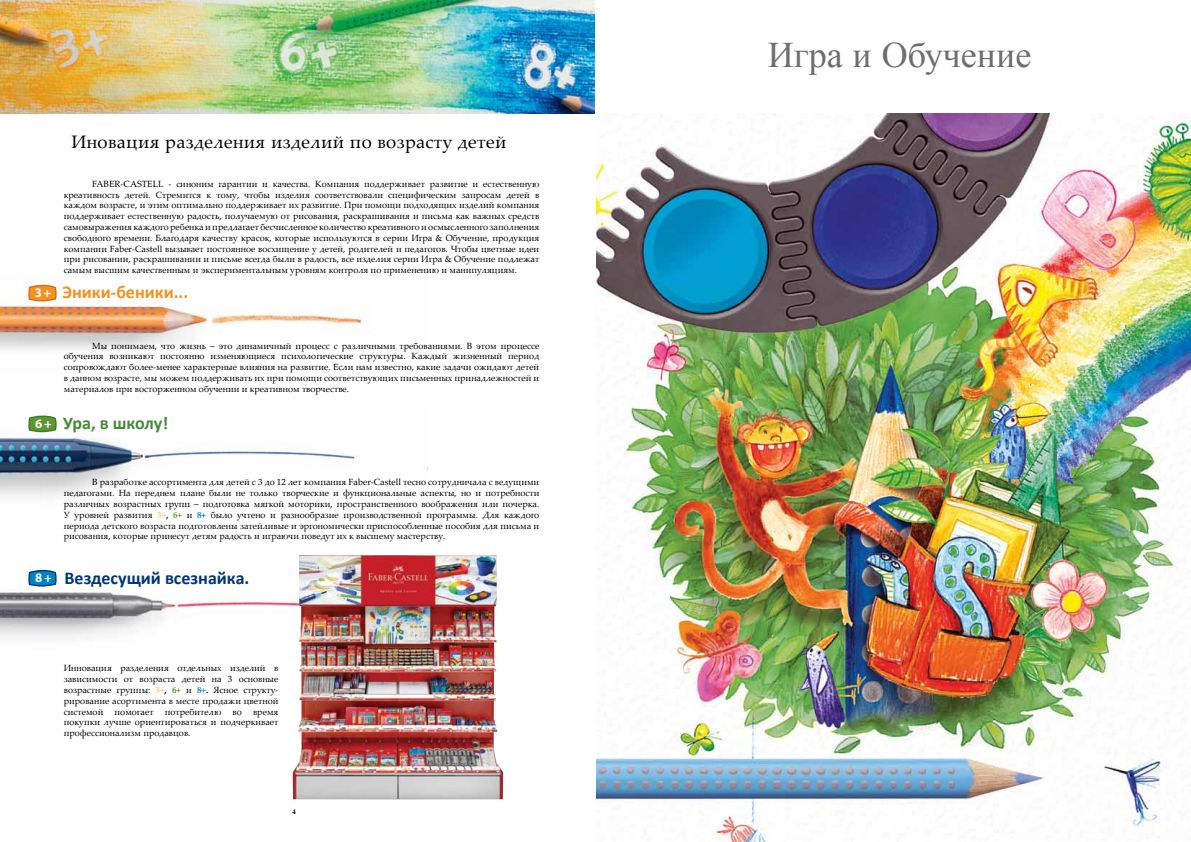
<style>
.page{position:relative;width:1191px;height:842px;background:#fff}
.page>*{position:absolute;margin:0;border:0;box-sizing:border-box;transform-origin:0 0}
.t1{font:36px "Times New Roman";color:#6d6e71}
.t2{font:18px "Palatino Linotype";letter-spacing:.02em;color:#000}
.t3{font:700 18px "Calibri";color:#00367b}
.t4{font:700 18px "Calibri";color:#f7901d}
.t5{font:700 18px "Calibri";letter-spacing:-.01em;color:#428b37}
.t6{font:9px/10.8px "Palatino Linotype";color:#000;text-align:justify}
.t7{font:700 7px "Palatino Linotype";color:#000}
.s1{font-family:"Myriad Pro";font-size:13px;color:#fff}
.s2{font-weight:700;color:#fec779}
.s3{font-weight:700}
.s4{font-weight:700;color:#5d9731}
.s5{font-weight:700;color:#0081c6}
</style>
<div class="page">
<img style="left:0;top:297px;width:370px;height:52px">
<img style="left:0;top:437px;width:359px;height:60px">
<img style="left:0;top:592px;width:293px;height:46px">
<img style="left:0;top:0;width:595px;height:113px">
<svg style="left:28px;top:284px;width:29px;height:18px"></svg>
<svg style="left:28px;top:415px;width:29px;height:18px"></svg>
<img style="left:293px;top:555px;width:210px;height:244px">
<svg style="left:28px;top:569px;width:29px;height:18px"></svg>
<img style="left:596px;top:113px;width:595px;height:729px">
<h2 class="t2" style="left:71px;top:129px;width:436px">Иновация разделения изделий по возрасту детей</h2>
<p class="t6" style="left:64px;top:178px;width:477px;text-indent:28px">FABER-CASTELL - синоним гарантии и качества. Компания поддерживает развитие и естественную креативность детей. Стремится к тому, чтобы изделия соответствовали специфическим запросам детей в каждом возрасте, и этим оптимально поддерживает их развитие. При помощи подходящих изделий компания поддерживает естественную радость, получаемую от рисования, раскрашивания и письма как важных средств самовыражения каждого ребенка и предлагает бесчисленное количество креативного и осмысленного заполнения свободного времени. Благодаря качеству красок, которые используются в серии Игра &amp; Обучение, продукция компании Faber-Castell вызывает постоянное восхищение у детей, родителей и педагогов. Чтобы цветные идеи при рисовании, раскрашивании и письме всегда были в радость, все изделия серии Игра &amp; Обучение подлежат самым высшим качественным и экспериментальным уровням контроля по применению и манипуляциям.</p>
<h2 class="t4" style="left:35px;top:281px;width:154px"><span class="s1">3+</span> Эники-беники...</h2>
<p class="t6" style="left:64px;top:340px;width:477px;text-indent:28px">Мы понимаем, что жизнь – это динамичный процесс с различными требованиями. В этом процессе обучения возникают постоянно изменяющиеся психологические структуры. Каждый жизненный период сопровождают более-менее характерные влияния на развитие. Если нам известно, какие задачи ожидают детей в данном возрасте, мы можем поддерживать их при помощи соответствующих письменных принадлежностей и материалов при восторженном обучении и креативном творчестве.</p>
<h2 class="t5" style="left:35px;top:412px;width:134px"><span class="s1">6+</span> Ура, в школу!</h2>
<p class="t6" style="left:64px;top:476px;width:477px;text-indent:28px">В разработке ассортимента для детей с 3 до 12 лет компания Faber-Castell тесно сотрудничала с ведущими педагогами. На переднем плане были не только творческие и функциональные аспекты, но и потребности различных возрастных групп – подготовка мягкой моторики, пространственного воображения или почерка.<br>У уровней развития <span class="s2">3+</span><span class="s3">,</span> <span class="s4">6+</span> и <span class="s5">8+</span> было учтено и разнообразие производственной программы. Для каждого периода детского возраста подготовлены затейливые и эргономически приспособленные пособия для письма и рисования, которые принесут детям радость и играючи поведут их к высшему мастерству.</p>
<h2 class="t3" style="left:35px;top:566px;width:215px"><span class="s1">8+</span> Вездесущий всезнайка.</h2>
<p class="t6" style="left:64px;top:662px;width:216px">Инновация разделения отдельных изделий в зависимости от возраста детей на 3 основные возрастные группы: <span class="s2">3+</span><span class="s3">,</span> <span class="s4">6+</span> и <span class="s5">8+</span><span class="s3">.</span> Ясное структу&shy;рирование асортимента в месте продажи цветной системой помогает потребителю во время покупки лучше ориентироваться и подчеркивает профессионализм продавцов.</p>
<p class="t7" style="left:292px;top:807px;width:5px">4</p>
<h1 class="t1" style="left:768px;top:31px;width:265px">Игра и Обучение</h1>
</div>
